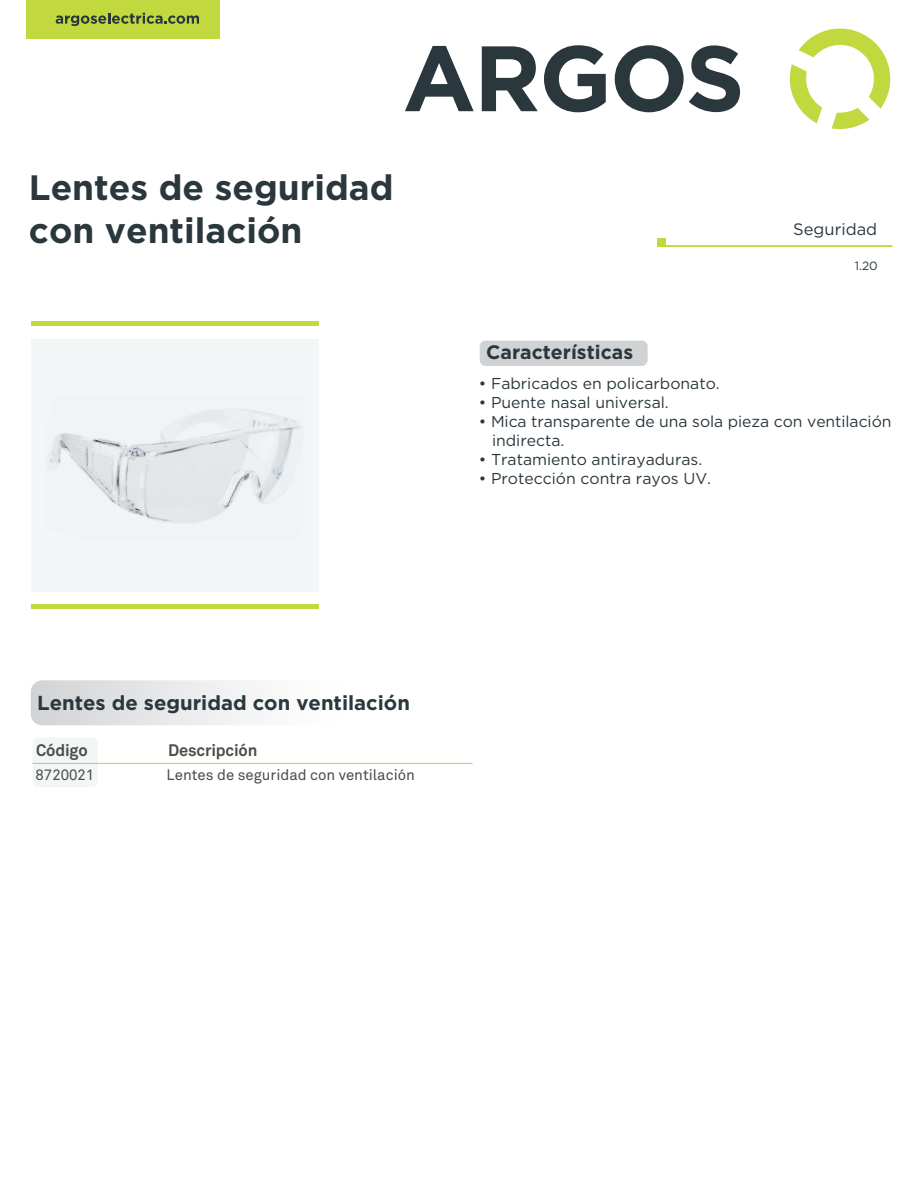
<style>
.page{position:relative;width:918px;height:1188px;background:#fff}
.page>*{position:absolute;margin:0;border:0;box-sizing:border-box;transform-origin:0 0}
.t1{font:700 35.25px/42.3px "Gotham";color:#2a373d}
.t2{font:700 20.25px "Gotham";color:#2a373d}
.t3{font:700 19.5px "Gotham";color:#2a373d}
.t4{font:700 16.5px "Akkurat Pro";letter-spacing:-.01em;color:#4d4c4c}
.t5{font:16.5px "Gotham";color:#2a373d}
.t6{font:15.75px/18.9px "Gotham";color:#2a373d}
.t7{font:15px "Akkurat Pro";color:#4c4b4b}
.t8{font:12px "Gotham";color:#2c393d}
</style>
<div class="page">
<div style="left:31px;top:339px;width:287px;height:252px;background:#f3f6f7"></div>
<div style="left:31px;top:321px;width:287px;height:5px;background:#c2d83f"></div>
<div style="left:31px;top:604px;width:287px;height:5px;background:#c2d83f"></div>
<div style="left:33px;top:737px;width:65px;height:50px;background:#f3f6f7;border-radius:6px"></div>
<div style="left:480px;top:341px;width:168px;height:25px;background:#d1d2d4;border-radius:6px"></div>
<div style="left:26px;top:0;width:194px;height:38px;background:#c2d83f"></div>
<svg style="left:56px;top:13px;width:143px;height:13px"></svg>
<hr style="left:663px;top:245px;width:229px;height:2px;background:#c2d83f">
<div style="left:657px;top:238px;width:9px;height:9px;background:#c2d83f"></div>
<svg style="left:789px;top:29px;width:102px;height:100px"></svg>
<svg style="left:405px;top:46px;width:69px;height:65px"></svg>
<svg style="left:482px;top:46px;width:56px;height:65px"></svg>
<svg style="left:544px;top:45px;width:62px;height:67px"></svg>
<svg style="left:615px;top:45px;width:125px;height:67px"></svg>
<svg style="left:31px;top:680px;width:218px;height:45px"></svg>
<hr style="left:33px;top:763px;width:440px;height:1px;background:#c2d83f">
<img style="left:48px;top:409px;width:254px;height:114px">
<h1 class="t1" style="left:29px;top:166px;width:366px">Lentes de seguridad con ventilación</h1>
<p class="t5" style="left:793px;top:218px;width:85px">Seguridad</p>
<p class="t3" style="left:486px;top:340px;width:149px">Características</p>
<p class="t8" style="left:855px;top:258px;width:25px">1.20</p>
<p class="t6" style="left:479px;top:374px;width:243px">• Fabricados en policarbonato.</p>
<p class="t6" style="left:479px;top:393px;width:192px">• Puente nasal universal.</p>
<p class="t6" style="left:492px;top:412px;width:401px;text-indent:-13px">• Mica transparente de una sola pieza con ventilación indirecta.</p>
<p class="t6" style="left:479px;top:449px;width:225px">• Tratamiento antirayaduras.</p>
<p class="t6" style="left:479px;top:468px;width:234px">• Protección contra rayos UV.</p>
<p class="t2" style="left:37px;top:689px;width:374px">Lentes de seguridad con ventilación</p>
<p class="t4" style="left:36px;top:740px;width:53px">Código</p>
<p class="t4" style="left:168px;top:740px;width:91px">Descripción</p>
<p class="t7" style="left:36px;top:766px;width:60px">8720021</p>
<p class="t7" style="left:167px;top:766px;width:250px">Lentes de seguridad con ventilación</p>
</div>
